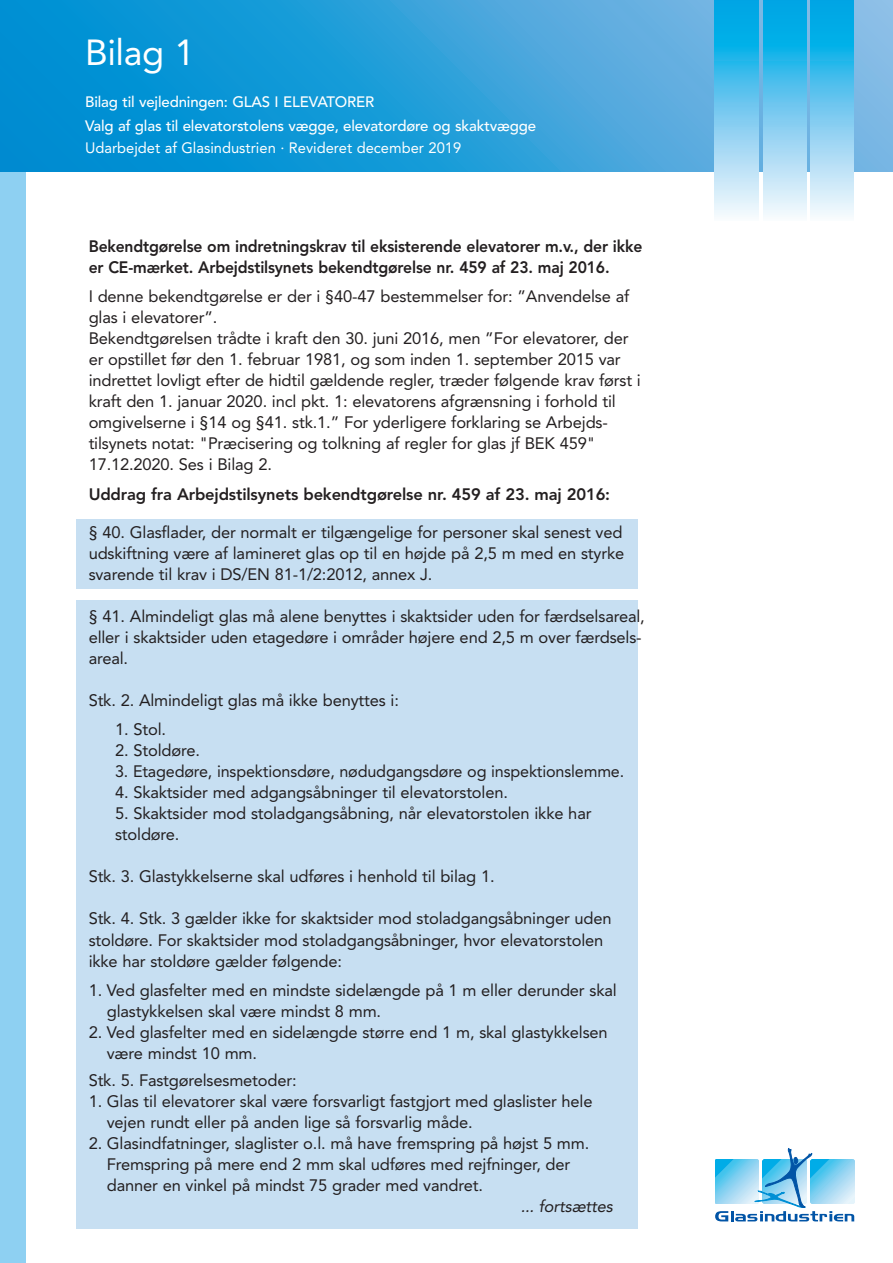
<style>
.page{position:relative;width:893px;height:1263px;background:#fff}
.page>*{position:absolute;margin:0;border:0;box-sizing:border-box;transform-origin:0 0}
.t1{font:36px "Avenir";letter-spacing:-.01em;color:#fff}
.t2{font:16.5px/21px "Avenir";letter-spacing:-.01em;color:#231f20}
.t3{font:800 16.5px/21px "Avenir";letter-spacing:-.01em;color:#231f20;scale:.95 1}
.t4{font:800 16.5px "Avenir";letter-spacing:-.01em;color:#231f20}
.t5{font:italic 16.5px "Avenir";letter-spacing:-.01em;color:#231f20}
.t6{font:500 15px/24px "Avenir";letter-spacing:-.01em;color:#fff}
.t7{font:15px "Avenir";color:#fff}
</style>
<div class="page">
<div style="left:77px;top:600px;width:561px;height:629px;background:#c7dff2"></div>
<div style="left:77px;top:519px;width:561px;height:70px;background:#c7dff2"></div>
<svg style="left:715px;top:1148px;width:139px;height:73px"></svg>
<div style="left:0;top:0;width:26px;height:1262px;background:#8ed0f2"></div>
<svg style="left:0;top:0;width:893px;height:171px;background:#2a9ed9"></svg>
<svg style="left:715px;top:0;width:43px;height:216px;background:#6ccaef"></svg>
<svg style="left:763px;top:0;width:43px;height:216px;background:#6ccaef"></svg>
<svg style="left:811px;top:0;width:43px;height:216px;background:#6ccaef"></svg>
<h1 class="t1" style="left:85px;top:38px;width:111px">Bilag 1</h1>
<p class="t6" style="left:85px;top:91px;width:453px">Bilag til vejledningen: GLAS I ELEVATORER<br>Valg af glas til elevatorstolens vægge, elevatordøre og skaktvægge</p>
<p class="t7" style="left:85px;top:142px;width:378px">Udarbejdet af Glasindustrien · Revideret december 2019</p>
<p class="t3" style="left:89px;top:237px;width:584px">Bekendtgørelse om indretningskrav til eksisterende elevatorer m.v., der ikke er CE-mærket. Arbejdstilsynets bekendtgørelse nr. 459 af 23. maj 2016.</p>
<p class="t2" style="left:89px;top:288px;width:554px">I denne bekendtgørelse er der i §40-47 bestemmelser for: ”Anvendelse af glas i elevatorer”.<br>Bekendtgørelsen trådte i kraft den 30. juni 2016, men ”For elevatorer, der er opstillet før den 1. februar 1981, og som inden 1. september 2015 var indrettet lovligt efter de hidtil gældende regler, træder følgende krav først i kraft den 1. januar 2020. incl pkt. 1: elevatorens afgrænsning i forhold til omgivelserne i §14 og §41. stk.1.” For yderligere forklaring se Arbejds&shy;tilsynets notat: "Præcisering og tolkning af regler for glas jf BEK 459" 17.12.2020. Ses i Bilag 2.</p>
<p class="t4" style="left:89px;top:487px;width:523px">Uddrag fra Arbejdstilsynets bekendtgørelse nr. 459 af 23. maj 2016:</p>
<p class="t2" style="left:89px;top:523px;width:537px;text-align:justify">§ 40. Glasflader, der normalt er tilgængelige for personer skal senest ved udskiftning være af lamineret glas op til en højde på 2,5 m med en styrke svarende til krav i DS/EN 81-1/2:2012, annex J.</p>
<p class="t2" style="left:89px;top:607px;width:558px">§ 41. Almindeligt glas må alene benyttes i skaktsider uden for færdsels areal, eller i skaktsider uden etagedøre i områder højere end 2,5 m over færdsels&shy;areal.</p>
<p class="t2" style="left:89px;top:691px;width:312px">Stk. 2. Almindeligt glas må ikke benyttes i:</p>
<p class="t2" style="left:115px;top:721px;width:52px">1. Stol.</p>
<p class="t2" style="left:115px;top:742px;width:86px">2. Stoldøre.</p>
<p class="t2" style="left:115px;top:763px;width:511px">3. Etagedøre, inspektionsdøre, nødudgangsdøre og inspektionslemme.</p>
<p class="t2" style="left:115px;top:784px;width:394px">4. Skaktsider med adgangsåbninger til elevatorstolen.</p>
<p class="t2" style="left:115px;top:805px;width:478px">5. Skaktsider mod stoladgangsåbning, når elevatorstolen ikke har stoldøre.</p>
<p class="t2" style="left:89px;top:868px;width:407px">Stk. 3. Glastykkelserne skal udføres i henhold til bilag 1.</p>
<p class="t2" style="left:89px;top:910px;width:524px">Stk. 4. Stk. 3 gælder ikke for skaktsider mod stoladgangsåbninger uden stoldøre. For skaktsider mod stoladgangsåbninger, hvor elevatorstolen ikke har stoldøre gælder følgende:</p>
<p class="t2" style="left:107px;top:981px;width:511px;text-indent:-18px">1. Ved glasfelter med en mindste sidelængde på 1 m eller derunder skal glastykkelsen skal være mindst 8 mm.</p>
<p class="t2" style="left:107px;top:1023px;width:502px;text-indent:-18px">2. Ved glasfelter med en sidelængde større end 1 m, skal glastykkelsen være mindst 10 mm.</p>
<p class="t2" style="left:89px;top:1071px;width:210px">Stk. 5. Fastgørelsesmetoder:</p>
<p class="t2" style="left:107px;top:1092px;width:487px;text-indent:-18px">1. Glas til elevatorer skal være forsvarligt fastgjort med glaslister hele vejen rundt eller på anden lige så forsvarlig måde.</p>
<p class="t2" style="left:107px;top:1134px;width:484px;text-indent:-18px">2. Glasindfatninger, slaglister o.l. må have fremspring på højst 5 mm.<br>Fremspring på mere end 2 mm skal udføres med rejfninger, der danner en vinkel på mindst 75 grader med vandret.</p>
<p class="t5" style="left:521px;top:1200px;width:94px">... fortsættes</p>
</div>
